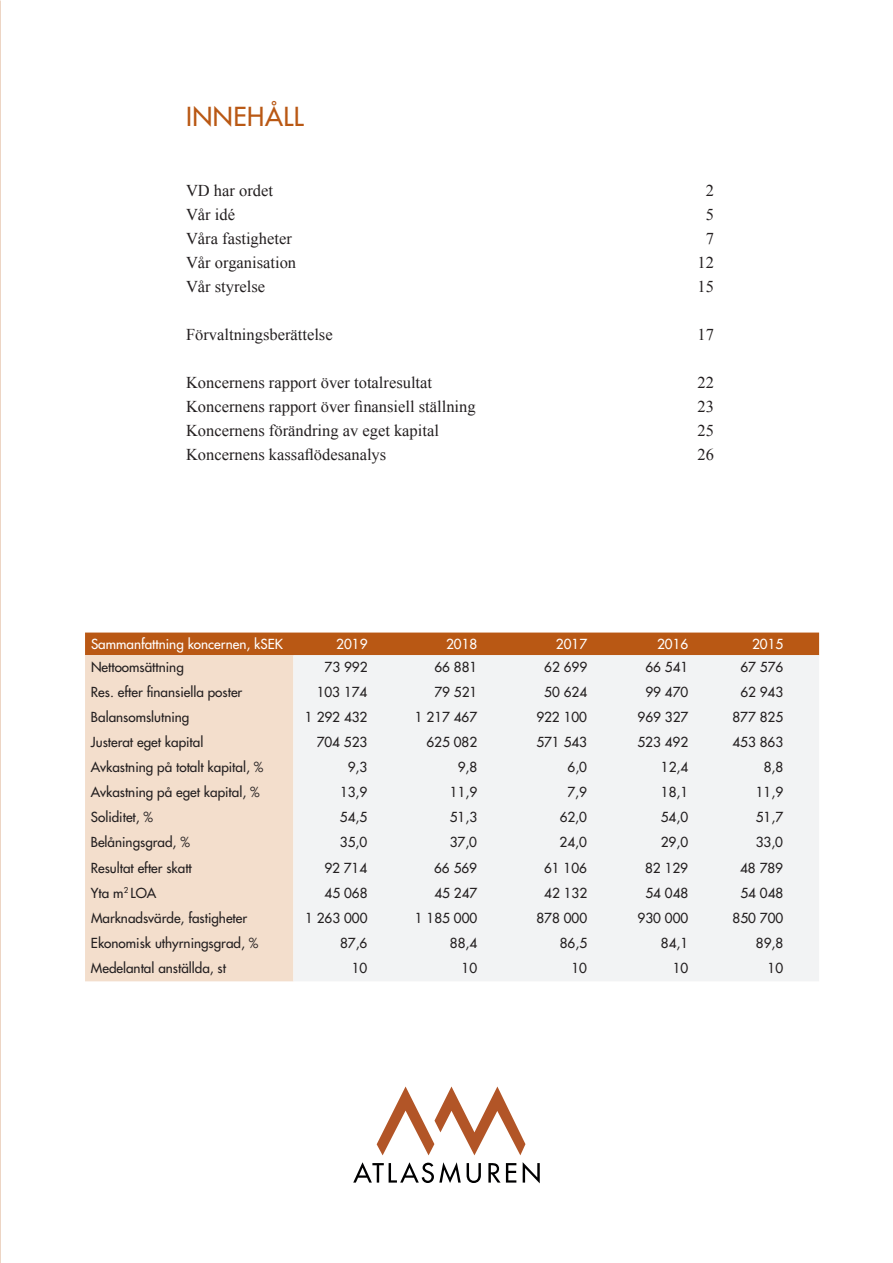
<style>
.page{position:relative;width:893px;height:1263px;background:#fff}
.page>*{position:absolute;margin:0;border:0;box-sizing:border-box;transform-origin:0 0}
.t1{font:25.5px "Futura";letter-spacing:.02em;color:#b95814}
.t2{font:16.5px "Times New Roman";color:#231f20}
.t3{font:13.5px "Futura";color:#231f20}
.t4{font:13.5px "Futura";color:#fff}
</style>
<div class="page">
<svg style="left:377px;top:1086px;width:148px;height:69px"></svg>
<svg style="left:353px;top:1162px;width:108px;height:21px"></svg>
<svg style="left:467px;top:1163px;width:14px;height:20px"></svg>
<svg style="left:488px;top:1163px;width:28px;height:19px"></svg>
<svg style="left:523px;top:1162px;width:17px;height:21px"></svg>
<div style="left:85px;top:632px;width:734px;height:23px;background:#b95814"></div>
<div style="left:85px;top:655px;width:208px;height:326px;background:#f3decc"></div>
<div style="left:293px;top:655px;width:526px;height:326px;background:#f2f3f4"></div>
<h1 class="t1" style="left:186px;top:101px;width:119px">INNEHÅLL</h1>
<p class="t2" style="left:186px;top:179px;width:89px">VD har ordet</p>
<p class="t2" style="left:706px;top:179px;width:10px">2</p>
<p class="t2" style="left:186px;top:203px;width:51px">Vår idé</p>
<p class="t2" style="left:706px;top:203px;width:10px">5</p>
<p class="t2" style="left:186px;top:227px;width:107px">Våra fastigheter</p>
<p class="t2" style="left:706px;top:227px;width:10px">7</p>
<p class="t2" style="left:186px;top:251px;width:112px">Vår organisation</p>
<p class="t2" style="left:698px;top:251px;width:18px">12</p>
<p class="t2" style="left:186px;top:275px;width:81px">Vår styrelse</p>
<p class="t2" style="left:698px;top:275px;width:18px">15</p>
<p class="t2" style="left:186px;top:323px;width:148px">Förvaltningsberättelse</p>
<p class="t2" style="left:698px;top:323px;width:18px">17</p>
<p class="t2" style="left:186px;top:371px;width:248px">Koncernens rapport över totalresultat</p>
<p class="t2" style="left:698px;top:371px;width:18px">22</p>
<p class="t2" style="left:186px;top:395px;width:291px">Koncernens rapport över finansiell ställning</p>
<p class="t2" style="left:698px;top:395px;width:18px">23</p>
<p class="t2" style="left:186px;top:419px;width:254px">Koncernens förändring av eget kapital</p>
<p class="t2" style="left:698px;top:419px;width:18px">25</p>
<p class="t2" style="left:186px;top:443px;width:202px">Koncernens kassaflödesanalys</p>
<p class="t2" style="left:698px;top:443px;width:18px">26</p>
<p class="t4" style="left:91px;top:636px;width:193px">Sammanfattning koncernen, kSEK</p>
<p class="t4" style="left:336px;top:636px;width:33px">2019</p>
<p class="t4" style="left:446px;top:636px;width:33px">2018</p>
<p class="t4" style="left:556px;top:636px;width:33px">2017</p>
<p class="t4" style="left:657px;top:636px;width:33px">2016</p>
<p class="t4" style="left:752px;top:636px;width:33px">2015</p>
<p class="t3" style="left:91px;top:658px;width:94px">Nettoomsättning</p>
<p class="t3" style="left:325px;top:658px;width:44px">73 992</p>
<p class="t3" style="left:434px;top:658px;width:44px">66 881</p>
<p class="t3" style="left:544px;top:658px;width:44px">62 699</p>
<p class="t3" style="left:645px;top:658px;width:44px">66 541</p>
<p class="t3" style="left:740px;top:658px;width:44px">67 576</p>
<p class="t3" style="left:91px;top:683px;width:153px">Res. efter finansiella poster</p>
<p class="t3" style="left:317px;top:683px;width:52px">103 174</p>
<p class="t3" style="left:434px;top:683px;width:44px">79 521</p>
<p class="t3" style="left:544px;top:683px;width:44px">50 624</p>
<p class="t3" style="left:645px;top:683px;width:44px">99 470</p>
<p class="t3" style="left:740px;top:683px;width:44px">62 943</p>
<p class="t3" style="left:91px;top:708px;width:100px">Balansomslutning</p>
<p class="t3" style="left:305px;top:708px;width:64px">1 292 432</p>
<p class="t3" style="left:415px;top:708px;width:64px">1 217 467</p>
<p class="t3" style="left:536px;top:708px;width:52px">922 100</p>
<p class="t3" style="left:637px;top:708px;width:52px">969 327</p>
<p class="t3" style="left:732px;top:708px;width:52px">877 825</p>
<p class="t3" style="left:91px;top:734px;width:114px">Justerat eget kapital</p>
<p class="t3" style="left:317px;top:734px;width:52px">704 523</p>
<p class="t3" style="left:426px;top:734px;width:52px">625 082</p>
<p class="t3" style="left:536px;top:734px;width:52px">571 543</p>
<p class="t3" style="left:637px;top:734px;width:52px">523 492</p>
<p class="t3" style="left:732px;top:734px;width:52px">453 863</p>
<p class="t3" style="left:91px;top:759px;width:174px">Avkastning på totalt kapital, %</p>
<p class="t3" style="left:348px;top:759px;width:21px">9,3</p>
<p class="t3" style="left:458px;top:759px;width:21px">9,8</p>
<p class="t3" style="left:567px;top:759px;width:21px">6,0</p>
<p class="t3" style="left:661px;top:759px;width:29px">12,4</p>
<p class="t3" style="left:764px;top:759px;width:21px">8,8</p>
<p class="t3" style="left:91px;top:784px;width:170px">Avkastning på eget kapital, %</p>
<p class="t3" style="left:340px;top:784px;width:29px">13,9</p>
<p class="t3" style="left:450px;top:784px;width:29px">11,9</p>
<p class="t3" style="left:567px;top:784px;width:21px">7,9</p>
<p class="t3" style="left:661px;top:784px;width:29px">18,1</p>
<p class="t3" style="left:756px;top:784px;width:29px">11,9</p>
<p class="t3" style="left:91px;top:809px;width:64px">Soliditet, %</p>
<p class="t3" style="left:340px;top:809px;width:29px">54,5</p>
<p class="t3" style="left:450px;top:809px;width:29px">51,3</p>
<p class="t3" style="left:560px;top:809px;width:29px">62,0</p>
<p class="t3" style="left:661px;top:809px;width:29px">54,0</p>
<p class="t3" style="left:756px;top:809px;width:29px">51,7</p>
<p class="t3" style="left:91px;top:834px;width:101px">Belåningsgrad, %</p>
<p class="t3" style="left:340px;top:834px;width:29px">35,0</p>
<p class="t3" style="left:450px;top:834px;width:29px">37,0</p>
<p class="t3" style="left:560px;top:834px;width:29px">24,0</p>
<p class="t3" style="left:661px;top:834px;width:29px">29,0</p>
<p class="t3" style="left:756px;top:834px;width:29px">33,0</p>
<p class="t3" style="left:91px;top:859px;width:103px">Resultat efter skatt</p>
<p class="t3" style="left:324px;top:859px;width:44px">92 714</p>
<p class="t3" style="left:434px;top:859px;width:44px">66 569</p>
<p class="t3" style="left:544px;top:859px;width:44px">61 106</p>
<p class="t3" style="left:645px;top:859px;width:44px">82 129</p>
<p class="t3" style="left:740px;top:859px;width:44px">48 789</p>
<p class="t3" style="left:91px;top:884px;width:67px">Yta m<sup>2</sup> LOA</p>
<p class="t3" style="left:325px;top:884px;width:44px">45 068</p>
<p class="t3" style="left:434px;top:884px;width:44px">45 247</p>
<p class="t3" style="left:544px;top:884px;width:44px">42 132</p>
<p class="t3" style="left:645px;top:884px;width:44px">54 048</p>
<p class="t3" style="left:740px;top:884px;width:44px">54 048</p>
<p class="t3" style="left:91px;top:909px;width:158px">Marknadsvärde, fastigheter</p>
<p class="t3" style="left:305px;top:909px;width:64px">1 263 000</p>
<p class="t3" style="left:415px;top:909px;width:64px">1 185 000</p>
<p class="t3" style="left:536px;top:909px;width:52px">878 000</p>
<p class="t3" style="left:638px;top:909px;width:52px">930 000</p>
<p class="t3" style="left:733px;top:909px;width:52px">850 700</p>
<p class="t3" style="left:91px;top:934px;width:169px">Ekonomisk uthyrningsgrad, %</p>
<p class="t3" style="left:340px;top:934px;width:29px">87,6</p>
<p class="t3" style="left:450px;top:934px;width:29px">88,4</p>
<p class="t3" style="left:560px;top:934px;width:29px">86,5</p>
<p class="t3" style="left:661px;top:934px;width:29px">84,1</p>
<p class="t3" style="left:756px;top:934px;width:29px">89,8</p>
<p class="t3" style="left:91px;top:959px;width:137px">Medelantal anställda, st</p>
<p class="t3" style="left:352px;top:959px;width:17px">10</p>
<p class="t3" style="left:462px;top:959px;width:17px">10</p>
<p class="t3" style="left:571px;top:959px;width:17px">10</p>
<p class="t3" style="left:673px;top:959px;width:17px">10</p>
<p class="t3" style="left:768px;top:959px;width:17px">10</p>
</div>
